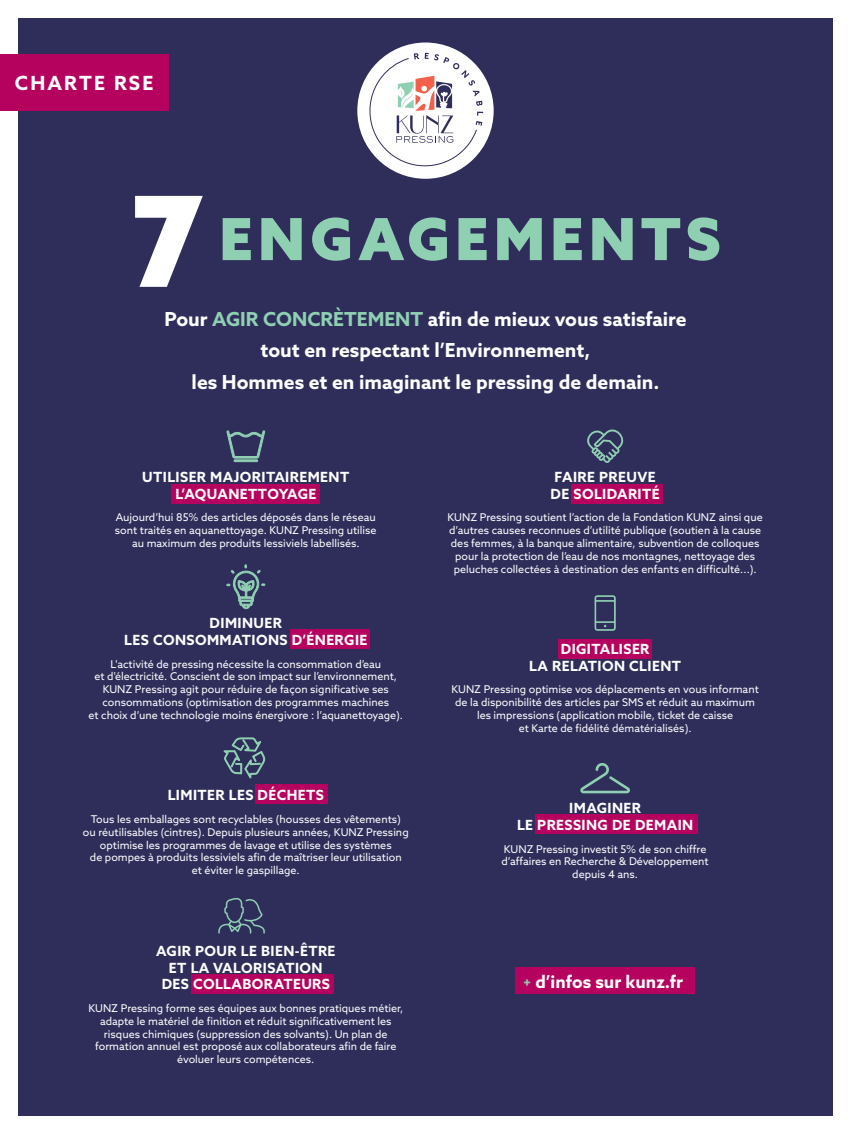
<style>
.page{position:relative;width:851px;height:1134px;background:#fff}
.page>*{position:absolute;margin:0;border:0;box-sizing:border-box;transform-origin:0 0}
.t1{font:900 58.05px "Azo Sans";letter-spacing:.09em;color:#8fcfb2}
.t2{font:700 19.55px "Azo Sans";letter-spacing:.11em;color:#fff}
.t3{font:700 19.3px/31.9px "Azo Sans";color:#fff;text-align:center}
.t4{font:700 17.3px "Azo Sans";color:#fff}
.t5{font:700 14.05px/16.9px "Azo Sans";letter-spacing:.03em;color:#fff;text-align:center}
.t6{font:10.7px/12.8px "Azo Sans";color:#fff;text-align:center}
.s1{font-size:125.65px;color:#fff}
.s2{color:#8fcfb2}
.s3{font-family:"Fabrikat";color:#8fcfb2}
</style>
<div class="page">
<div style="left:18px;top:18px;width:814px;height:1098px;background:#2f2e5b"></div>
<div style="left:515px;top:968px;width:179px;height:26px;background:#b5025e"></div>
<div style="left:357px;top:43px;width:136px;height:136px;background:#fff;border-radius:50%"></div>
<svg style="left:362px;top:53px;width:121px;height:120px"></svg>
<div style="left:0;top:54px;width:168px;height:57px;background:#b5025e"></div>
<div style="left:172px;top:484px;width:148px;height:20px;background:#b5025e"></div>
<div style="left:290px;top:629px;width:79px;height:20px;background:#b5025e"></div>
<div style="left:255px;top:784px;width:72px;height:20px;background:#b5025e"></div>
<div style="left:191px;top:974px;width:143px;height:20px;background:#b5025e"></div>
<div style="left:571px;top:484px;width:91px;height:20px;background:#b5025e"></div>
<div style="left:558px;top:639px;width:94px;height:19px;background:#b5025e"></div>
<div style="left:534px;top:814px;width:163px;height:20px;background:#b5025e"></div>
<div style="left:234px;top:460px;width:24px;height:2px;border:1px solid #8fcfb2"></div>
<svg style="left:227px;top:431px;width:38px;height:27px"></svg>
<svg style="left:227px;top:565px;width:38px;height:44px"></svg>
<svg style="left:223px;top:737px;width:42px;height:41px"></svg>
<svg style="left:218px;top:898px;width:47px;height:35px"></svg>
<svg style="left:587px;top:429px;width:37px;height:34px"></svg>
<svg style="left:594px;top:595px;width:21px;height:36px"></svg>
<svg style="left:580px;top:763px;width:50px;height:30px"></svg>
<h2 class="t2" style="left:15px;top:70px;width:140px">CHARTE RSE</h2>
<h1 class="t1" style="left:130px;top:200px;width:592px"><span class="s1">7</span> ENGAGEMENTS</h1>
<h3 class="t3" style="left:164px;top:302px;width:523px">Pour <span class="s2">AGIR CONCRÈTEMENT</span> afin de mieux vous satisfaire tout en respectant l’Environnement,<br>les Hommes et en imaginant le pressing de demain.</h3>
<h3 class="t5" style="left:142px;top:468px;width:208px">UTILISER MAJORITAIREMENT<br>L’AQUANETTOYAGE</h3>
<p class="t6" style="left:115px;top:511px;width:263px">Aujourd’hui 85% des articles déposés dans le réseau sont traités en aquanettoyage. KUNZ Pressing utilise au maximum des produits lessiviels labellisés.</p>
<h3 class="t5" style="left:124px;top:614px;width:244px">DIMINUER<br>LES CONSOMMATIONS D’ÉNERGIE</h3>
<p class="t6" style="left:89px;top:657px;width:316px">L'activité de pressing nécessite la consommation d’eau<br>et d'électricité. Conscient de son impact sur l’environnement, KUNZ Pressing agit pour réduire de façon significative ses consommations (optimisation des programmes machines<br>et choix d’une technologie moins énergivore : l’aquanettoyage).</p>
<h3 class="t5" style="left:168px;top:787px;width:158px">LIMITER LES DÉCHETS</h3>
<p class="t6" style="left:83px;top:812px;width:327px">Tous les emballages sont recyclables (housses des vêtements) ou réutilisables (cintres). Depuis plusieurs années, KUNZ Pressing optimise les programmes de lavage et utilise des systèmes<br>de pompes à produits lessiviels afin de maîtriser leur utilisation<br>et éviter le gaspillage.</p>
<h3 class="t5" style="left:156px;top:942px;width:181px">AGIR POUR LE BIEN-ÊTRE<br>ET LA VALORISATION<br>DES COLLABORATEURS</h3>
<p class="t6" style="left:88px;top:1001px;width:316px">KUNZ Pressing forme ses équipes aux bonnes pratiques métier, adapte le matériel de finition et réduit significativement les risques chimiques (suppression des solvants). Un plan de formation annuel est proposé aux collaborateurs afin de faire évoluer leurs compétences.</p>
<h3 class="t5" style="left:550px;top:468px;width:111px;text-align:left">FAIRE PREUVE<br>DE SOLIDARITÉ</h3>
<p class="t6" style="left:447px;top:511px;width:316px">KUNZ Pressing soutient l’action de la Fondation KUNZ ainsi que d’autres causes reconnues d’utilité publique (soutien à la cause des femmes, à la banque alimentaire, subvention de colloques pour la protection de l’eau de nos montagnes, nettoyage des peluches collectées à destination des enfants en difficulté...).</p>
<h3 class="t5" style="left:529px;top:640px;width:153px">DIGITALISER<br>LA RELATION CLIENT</h3>
<p class="t6" style="left:451px;top:683px;width:309px">KUNZ Pressing optimise vos déplacements en vous informant de la disponibilité des articles par SMS et réduit au maximum les impressions (application mobile, ticket de caisse<br>et Karte de fidélité dématérialisés).</p>
<h3 class="t5" style="left:517px;top:799px;width:178px">IMAGINER<br>LE PRESSING DE DEMAIN</h3>
<p class="t6" style="left:501px;top:842px;width:209px">KUNZ Pressing investit 5% de son chiffre d’affaires en Recherche &amp; Développement depuis 4 ans.</p>
<h3 class="t4" style="left:522px;top:970px;width:162px"><span class="s3">+</span> d’infos sur kunz.fr</h3>
</div>
